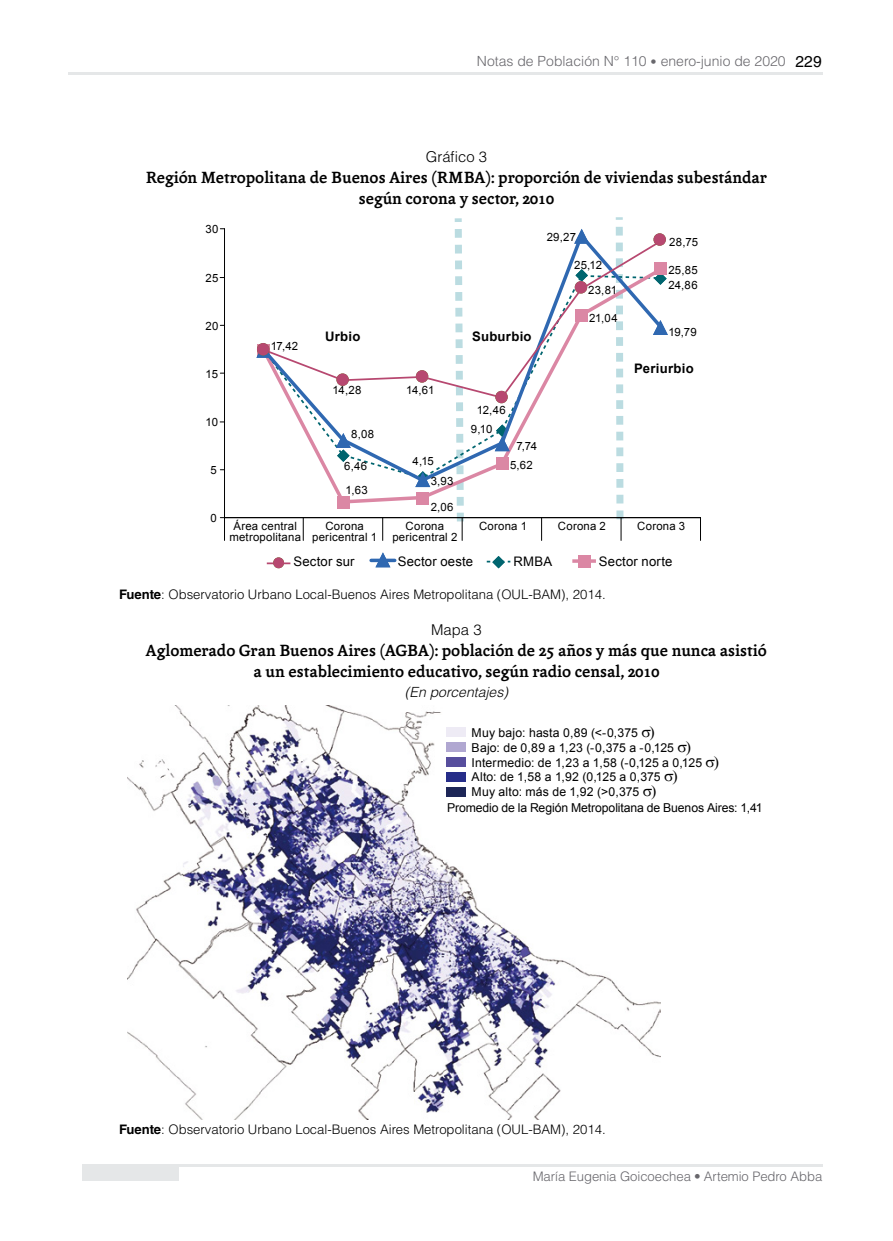
<style>
.page{position:relative;width:893px;height:1241px;background:#fff}
.page>*{position:absolute;margin:0;border:0;box-sizing:border-box;transform-origin:0 0}
.t1{font:700 17.5px/21px "Andralis ND Os F";color:#000;text-align:center}
.t2{font:300 14.88px "Helvetica LT Std";color:#000}
.t3{font:300 14px "Helvetica LT Std";color:#68676c}
.t4{font:italic 300 14px "Helvetica LT Std";color:#000}
.t5{font:300 13.12px "Helvetica LT Std";color:#000}
.t6{font:300 13.12px "Helvetica LT Std";letter-spacing:-.005em;color:#68676c}
.t7{font:13.12px "Arial";letter-spacing:.015em;color:#000}
.t8{font:700 13.12px "Arial";letter-spacing:.02em;color:#000}
.t9{font:12.25px/15.2px "Arial";color:#000}
.t10{font:11.38px/10.5px "Arial";letter-spacing:.02em;color:#000;text-align:center}
.s1{font-size:12.25px}
.s2{font-weight:400;font-size:15.75px;color:#000}
.s3{font-weight:700}
</style>
<div class="page">
<div style="left:82px;top:1165px;width:96px;height:15px;background:#e5e7e8"></div>
<hr style="left:68px;top:72px;width:754px;height:2px;background:#e5e7e8">
<hr style="left:82px;top:1164px;width:740px;height:2px;background:#e5e7e8">
<hr style="left:224px;top:517px;width:476px;height:1px;background:#000">
<svg style="left:700px;top:517px;width:1px;height:23px"></svg>
<svg style="left:612px;top:217px;width:15px;height:323px"></svg>
<svg style="left:541px;top:518px;width:1px;height:22px"></svg>
<svg style="left:451px;top:218px;width:16px;height:322px"></svg>
<svg style="left:382px;top:518px;width:1px;height:22px"></svg>
<svg style="left:303px;top:518px;width:1px;height:22px"></svg>
<svg style="left:487px;top:556px;width:23px;height:12px"></svg>
<hr style="left:572px;top:559px;width:24px;height:3px;background:#db87a4">
<div style="left:578px;top:555px;width:12px;height:12px;background:#db87a4"></div>
<svg style="left:371px;top:552px;width:24px;height:15px"></svg>
<hr style="left:267px;top:562px;width:23px;height:2px;background:#b74870">
<div style="left:273px;top:557px;width:11px;height:11px;background:#b74870;border-radius:50%"></div>
<svg style="left:331px;top:484px;width:296px;height:21px"></svg>
<div style="left:337px;top:496px;width:13px;height:12px;background:#db87a4"></div>
<div style="left:417px;top:492px;width:12px;height:12px;background:#db87a4"></div>
<div style="left:654px;top:262px;width:13px;height:13px;background:#db87a4"></div>
<svg style="left:287px;top:229px;width:379px;height:255px"></svg>
<svg style="left:256px;top:343px;width:5px;height:15px"></svg>
<svg style="left:336px;top:433px;width:15px;height:29px"></svg>
<svg style="left:415px;top:471px;width:15px;height:16px"></svg>
<svg style="left:495px;top:424px;width:15px;height:27px"></svg>
<svg style="left:574px;top:229px;width:15px;height:10px"></svg>
<svg style="left:663px;top:320px;width:5px;height:15px"></svg>
<svg style="left:261px;top:239px;width:402px;height:160px"></svg>
<div style="left:257px;top:343px;width:12px;height:12px;background:#b74870;border-radius:50%"></div>
<div style="left:336px;top:373px;width:13px;height:13px;background:#b74870;border-radius:50%"></div>
<div style="left:416px;top:370px;width:12px;height:12px;background:#b74870;border-radius:50%"></div>
<div style="left:495px;top:391px;width:13px;height:12px;background:#b74870;border-radius:50%"></div>
<div style="left:575px;top:281px;width:12px;height:12px;background:#b74870;border-radius:50%"></div>
<div style="left:653px;top:233px;width:13px;height:13px;background:#b74870;border-radius:50%"></div>
<hr style="left:224px;top:228px;width:1px;height:289px;background:#000">
<svg style="left:220px;top:517px;width:5px;height:23px"></svg>
<img style="left:127px;top:706px;width:534px;height:413px">
<div style="left:435px;top:715px;width:326px;height:117px;background:#fff"></div>
<div style="left:446px;top:727px;width:20px;height:10px;background:#eeebf5"></div>
<div style="left:446px;top:742px;width:20px;height:10px;background:#b0a7d1"></div>
<div style="left:446px;top:757px;width:20px;height:9px;background:#574e9d"></div>
<div style="left:446px;top:772px;width:20px;height:9px;background:#262d89"></div>
<div style="left:446px;top:786px;width:20px;height:10px;background:#1d2657"></div>
<p class="t3" style="left:477px;top:52px;width:347px">Notas de Población N° 110 <span class="s1">•</span> enero-junio de 2020 <span class="s2">229</span></p>
<p class="t2" style="left:426px;top:147px;width:63px">Gráfico 3</p>
<p class="t1" style="left:146px;top:167px;width:622px">Región Metropolitana de Buenos Aires (RMBA): proporción de viviendas subestándar según corona y sector, 2010</p>
<p class="t10" style="left:206px;top:224px;width:15px">30</p>
<p class="t10" style="left:206px;top:272px;width:14px">25</p>
<p class="t10" style="left:206px;top:320px;width:14px">20</p>
<p class="t10" style="left:206px;top:368px;width:14px">15</p>
<p class="t10" style="left:206px;top:417px;width:14px">10</p>
<p class="t10" style="left:210px;top:465px;width:8px">5</p>
<p class="t10" style="left:210px;top:513px;width:8px">0</p>
<p class="t10" style="left:271px;top:341px;width:29px">17,42</p>
<p class="t8" style="left:325px;top:328px;width:37px">Urbio</p>
<p class="t10" style="left:332px;top:385px;width:30px">14,28</p>
<p class="t10" style="left:406px;top:385px;width:30px">14,61</p>
<p class="t10" style="left:351px;top:429px;width:24px">8,08</p>
<p class="t10" style="left:344px;top:460px;width:24px">6,46</p>
<p class="t10" style="left:413px;top:456px;width:23px">4,15</p>
<p class="t10" style="left:346px;top:485px;width:24px">1,63</p>
<p class="t10" style="left:431px;top:476px;width:24px">3,93</p>
<p class="t10" style="left:431px;top:501px;width:24px">2,06</p>
<p class="t8" style="left:472px;top:328px;width:61px">Suburbio</p>
<p class="t10" style="left:547px;top:232px;width:31px">29,27</p>
<p class="t10" style="left:574px;top:260px;width:29px">25,12</p>
<p class="t10" style="left:588px;top:284px;width:31px">23,81</p>
<p class="t10" style="left:589px;top:313px;width:30px">21,04</p>
<p class="t10" style="left:477px;top:404px;width:30px">12,46</p>
<p class="t10" style="left:471px;top:424px;width:23px">9,10</p>
<p class="t10" style="left:516px;top:440px;width:22px">7,74</p>
<p class="t10" style="left:510px;top:460px;width:24px">5,62</p>
<p class="t10" style="left:669px;top:237px;width:30px">28,75</p>
<p class="t10" style="left:668px;top:265px;width:31px">25,85</p>
<p class="t10" style="left:668px;top:280px;width:31px">24,86</p>
<p class="t10" style="left:668px;top:327px;width:30px">19,79</p>
<p class="t8" style="left:634px;top:360px;width:61px">Periurbio</p>
<p class="t10" style="left:229px;top:521px;width:73px">Área central metropolitana</p>
<p class="t10" style="left:312px;top:521px;width:66px">Corona pericentral 1</p>
<p class="t10" style="left:392px;top:521px;width:66px">Corona pericentral 2</p>
<p class="t10" style="left:479px;top:521px;width:50px">Corona 1</p>
<p class="t10" style="left:558px;top:521px;width:49px">Corona 2</p>
<p class="t10" style="left:637px;top:521px;width:50px">Corona 3</p>
<p class="t7" style="left:293px;top:552px;width:63px">Sector sur</p>
<p class="t7" style="left:398px;top:552px;width:77px">Sector oeste</p>
<p class="t7" style="left:513px;top:552px;width:40px">RMBA</p>
<p class="t7" style="left:599px;top:552px;width:75px">Sector norte</p>
<p class="t5" style="left:119px;top:586px;width:488px"><span class="s3">Fuente</span>: Observatorio Urbano Local-Buenos Aires Metropolitana (OUL-BAM), 2014.</p>
<p class="t2" style="left:431px;top:620px;width:52px">Mapa 3</p>
<p class="t1" style="left:146px;top:640px;width:622px">Aglomerado Gran Buenos Aires (AGBA): población de 25 años y más que nunca asistió a un establecimiento educativo, según radio censal, 2010</p>
<p class="t4" style="left:405px;top:683px;width:105px">(En porcentajes)</p>
<p class="t9" style="left:472px;top:725px;width:232px">Muy bajo: hasta 0,89 (&lt;-0,375<br>Bajo: de 0,89 a 1,23 (-0,375 a -0,125<br>Intermedio: de 1,23 a 1,58 (-0,125 a 0,125</p>
<p class="t9" style="left:472px;top:769px;width:191px">Alto: de 1,58 a 1,92 (0,125 a 0,375</p>
<p class="t9" style="left:472px;top:784px;width:169px">Muy alto: más de 1,92 (&gt;0,375</p>
<p class="t9" style="left:447px;top:800px;width:317px">Promedio de la Región Metropolitana de Buenos Aires: 1,41</p>
<p class="t5" style="left:119px;top:1121px;width:488px"><span class="s3">Fuente</span>: Observatorio Urbano Local-Buenos Aires Metropolitana (OUL-BAM), 2014.</p>
<p class="t6" style="left:533px;top:1167px;width:291px">María Eugenia Goicoechea • Artemio Pedro Abba</p>
</div>
